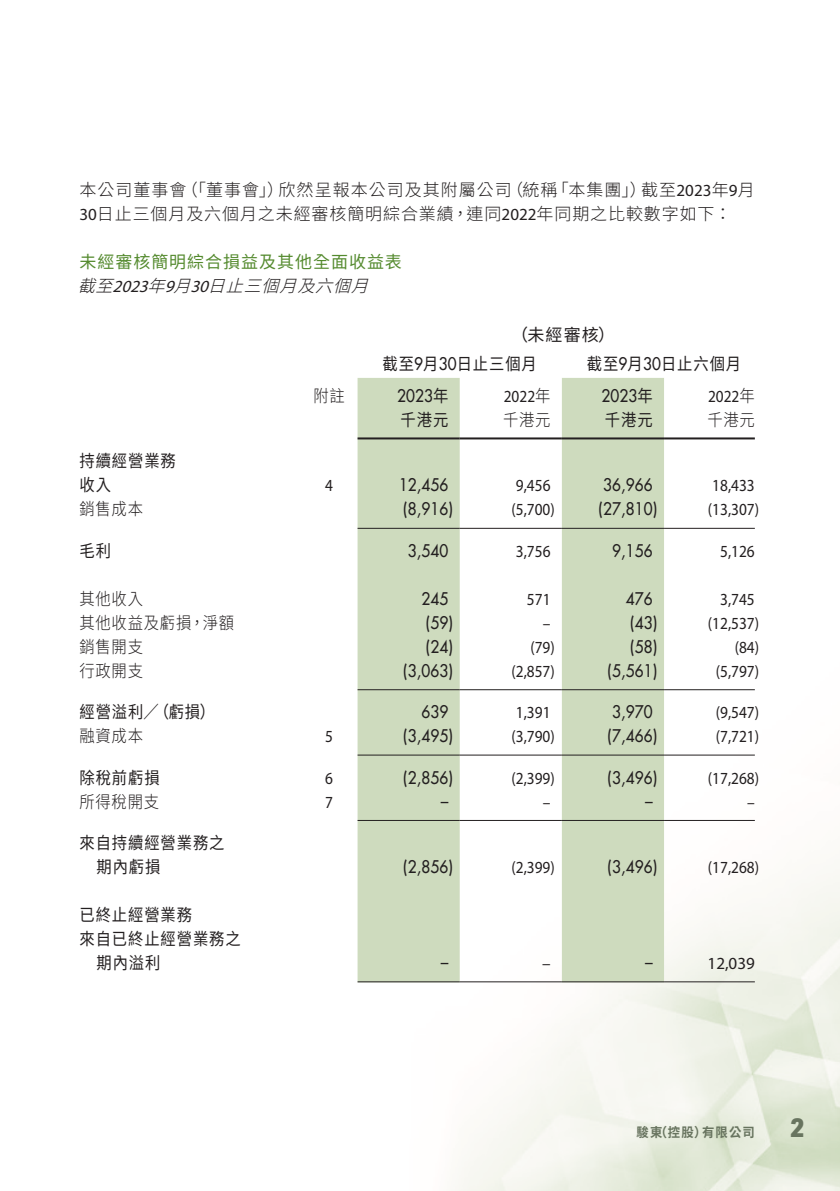
<style>
.page{position:relative;width:840px;height:1191px;background:#fff}
.page>*{position:absolute;margin:0;border:0;box-sizing:border-box;transform-origin:0 0}
.t1{font:900 26px "URWDIN";color:#68745f}
.Body_Text{font:17px "Myriad Pro";color:#231f20;scale:.9 1}
.Body_Text-2{font:500 17px "Futura Std";letter-spacing:.01em;color:#231f20;scale:.9 1}
.Body_Text-3{font:17px "Source Han Sans TC";letter-spacing:.06em;color:#231f20;scale:.9 1}
.Body_Text-4{font:300 17px/24px "Source Han Sans TC";letter-spacing:.05em;color:#231f20}
.Body_Text-5{font:300 17px "Source Han Sans TC";letter-spacing:.05em;color:#231f20;scale:.9 1}
.Heading_1{font:17px "Source Han Sans TC";letter-spacing:.055em;color:#548a2e}
.Body_Text-6{font:17px "Myriad Pro";color:#231f20}
.Body_Text-7{font:italic 300 17px "Source Han Sans TC";color:#231f20}
.Body_Text-8{font:italic 17px "Myriad Pro";color:#231f20}
.Body_Text-9{font:17px "Source Han Sans TC";letter-spacing:.06em;color:#231f20}
.t2{font:700 13px "Source Han Sans TC";letter-spacing:.09em;color:#68745f;scale:.95 1}
.s1{font-family:"Source Han Sans TC";font-weight:300}
.s2{font-family:"Myriad Pro";font-weight:400}
.s3{font-family:"Futura Std";font-weight:500}
.s4{font-family:"Source Han Sans TC";font-weight:400}
</style>
<div class="page">
<img style="left:357px;top:378px;width:482px;height:813px">
<svg style="left:357px;top:378px;width:306px;height:603px;fill:#cedbbe"></svg>
<hr style="left:357px;top:437px;width:102px;height:2px;background:#231f20">
<hr style="left:459px;top:437px;width:102px;height:2px;background:#231f20">
<hr style="left:561px;top:437px;width:102px;height:2px;background:#231f20">
<hr style="left:663px;top:437px;width:91px;height:2px;background:#231f20">
<hr style="left:357px;top:528px;width:102px;height:1px;background:#231f20">
<hr style="left:459px;top:528px;width:102px;height:1px;background:#231f20">
<hr style="left:561px;top:528px;width:102px;height:1px;background:#231f20">
<hr style="left:663px;top:528px;width:91px;height:1px;background:#231f20">
<hr style="left:357px;top:689px;width:102px;height:1px;background:#231f20">
<hr style="left:459px;top:689px;width:102px;height:1px;background:#231f20">
<hr style="left:561px;top:689px;width:102px;height:1px;background:#231f20">
<hr style="left:663px;top:689px;width:91px;height:1px;background:#231f20">
<hr style="left:357px;top:754px;width:102px;height:1px;background:#231f20">
<hr style="left:459px;top:754px;width:102px;height:1px;background:#231f20">
<hr style="left:561px;top:754px;width:102px;height:1px;background:#231f20">
<hr style="left:663px;top:754px;width:91px;height:1px;background:#231f20">
<hr style="left:357px;top:820px;width:102px;height:1px;background:#231f20">
<hr style="left:459px;top:820px;width:102px;height:1px;background:#231f20">
<hr style="left:561px;top:820px;width:102px;height:1px;background:#231f20">
<hr style="left:663px;top:820px;width:91px;height:1px;background:#231f20">
<hr style="left:357px;top:981px;width:102px;height:1px;background:#231f20">
<hr style="left:459px;top:981px;width:102px;height:1px;background:#231f20">
<hr style="left:561px;top:981px;width:102px;height:1px;background:#231f20">
<hr style="left:663px;top:981px;width:91px;height:1px;background:#231f20">
<p class="Body_Text-4" style="left:181px;top:179px;width:105px">（「董事會」）</p>
<p class="Body_Text-4" style="left:506px;top:179px;width:53px">（統稱</p>
<p class="Body_Text-4" style="left:551px;top:179px;width:96px">「本集團」）</p>
<p class="Body_Text-4" style="left:278px;top:179px;width:234px">欣然呈報本公司及其附屬公司</p>
<p class="Body_Text-6" style="left:640px;top:180px;width:115px"><span class="s1">截至</span>2023<span class="s1">年月</span>9</p>
<p class="Body_Text-4" style="left:79px;top:179px;width:653px">本公司董事會<br><span class="s2">30</span>日止三個月及六個月之未經審核簡明綜合業績，連同<span class="s2">2022</span>年同期之比較數字如下：</p>
<p class="Heading_1" style="left:79px;top:253px;width:324px">未經審核簡明綜合損益及其他全面收益表</p>
<p class="Body_Text-7" style="left:165px;top:277px;width:218px">月<span class="s2">9</span> 日止三個月及六個月</p>
<p class="Body_Text-7" style="left:147px;top:277px;width:32px">年</p>
<p class="Body_Text-7" style="left:78px;top:277px;width:49px">截至</p>
<p class="Body_Text-8" style="left:113px;top:276px;width:42px">2023</p>
<p class="Body_Text-8" style="left:190px;top:276px;width:24px">30</p>
<p class="Body_Text-9" style="left:510px;top:325px;width:106px">（未經審核(</p>
<p class="Body_Text-3" style="left:586px;top:354px;width:173px">截至月<span class="s3">9 30</span>日止六個月</p>
<p class="Body_Text-3" style="left:382px;top:354px;width:173px">截至月<span class="s3">9 30</span>日止三個月</p>
<p class="Body_Text-5" style="left:313px;top:386px;width:36px">附註</p>
<p class="Body_Text-2" style="left:397px;top:385px;width:58px">2023<span class="s4">年</span></p>
<p class="Body_Text" style="left:503px;top:386px;width:53px">2022<span class="s1">年</span></p>
<p class="Body_Text-2" style="left:601px;top:385px;width:58px">2023<span class="s4">年</span></p>
<p class="Body_Text" style="left:707px;top:386px;width:53px">2022<span class="s1">年</span></p>
<p class="Body_Text-3" style="left:400px;top:410px;width:55px">千港元</p>
<p class="Body_Text-5" style="left:502px;top:410px;width:54px">千港元</p>
<p class="Body_Text-3" style="left:604px;top:410px;width:55px">千港元</p>
<p class="Body_Text-5" style="left:707px;top:410px;width:54px">千港元</p>
<p class="Body_Text-3" style="left:79px;top:451px;width:109px">持續經營業務</p>
<p class="Body_Text-3" style="left:79px;top:475px;width:37px">收入</p>
<p class="Body_Text" style="left:325px;top:475px;width:10px">4</p>
<p class="Body_Text-2" style="left:399px;top:474px;width:56px">12,456</p>
<p class="Body_Text" style="left:515px;top:475px;width:40px">9,456</p>
<p class="Body_Text-2" style="left:603px;top:474px;width:56px">36,966</p>
<p class="Body_Text" style="left:712px;top:475px;width:49px">18,433</p>
<p class="Body_Text-5" style="left:79px;top:499px;width:72px">銷售成本</p>
<p class="Body_Text-2" style="left:403px;top:498px;width:57px">)8,916(</p>
<p class="Body_Text" style="left:511px;top:499px;width:50px">)5,700(</p>
<p class="Body_Text-2" style="left:598px;top:498px;width:67px">)27,810(</p>
<p class="Body_Text" style="left:707px;top:499px;width:58px">)13,307(</p>
<p class="Body_Text-3" style="left:79px;top:541px;width:37px">毛利</p>
<p class="Body_Text-2" style="left:408px;top:540px;width:46px">3,540</p>
<p class="Body_Text" style="left:515px;top:540px;width:40px">3,756</p>
<p class="Body_Text-2" style="left:612px;top:540px;width:46px">9,156</p>
<p class="Body_Text" style="left:719px;top:540px;width:40px">5,126</p>
<p class="Body_Text-5" style="left:79px;top:589px;width:72px">其他收入</p>
<p class="Body_Text-2" style="left:421px;top:588px;width:31px">245</p>
<p class="Body_Text" style="left:526px;top:588px;width:28px">571</p>
<p class="Body_Text-2" style="left:625px;top:588px;width:31px">476</p>
<p class="Body_Text" style="left:719px;top:588px;width:40px">3,745</p>
<p class="Body_Text-5" style="left:79px;top:613px;width:173px">其他收益及虧損，淨額</p>
<p class="Body_Text-2" style="left:425px;top:612px;width:32px">)59(</p>
<p class="Body_Text" style="left:542px;top:612px;width:10px">–</p>
<p class="Body_Text-2" style="left:629px;top:612px;width:32px">)43(</p>
<p class="Body_Text" style="left:707px;top:612px;width:58px">)12,537(</p>
<p class="Body_Text-5" style="left:79px;top:637px;width:72px">銷售開支</p>
<p class="Body_Text-2" style="left:425px;top:636px;width:32px">)24(</p>
<p class="Body_Text" style="left:530px;top:636px;width:29px">)79(</p>
<p class="Body_Text-2" style="left:629px;top:636px;width:32px">)58(</p>
<p class="Body_Text" style="left:734px;top:636px;width:29px">)84(</p>
<p class="Body_Text-5" style="left:79px;top:661px;width:72px">行政開支</p>
<p class="Body_Text-2" style="left:403px;top:660px;width:57px">)3,063(</p>
<p class="Body_Text" style="left:511px;top:660px;width:50px">)2,857(</p>
<p class="Body_Text-2" style="left:607px;top:660px;width:57px">)5,561(</p>
<p class="Body_Text" style="left:715px;top:660px;width:50px">)5,797(</p>
<p class="Body_Text-3" style="left:154px;top:702px;width:70px">（虧損(</p>
<p class="Body_Text-3" style="left:79px;top:702px;width:90px">經營溢利／</p>
<p class="Body_Text-2" style="left:421px;top:701px;width:31px">639</p>
<p class="Body_Text" style="left:515px;top:702px;width:40px">1,391</p>
<p class="Body_Text-2" style="left:612px;top:701px;width:46px">3,970</p>
<p class="Body_Text" style="left:715px;top:702px;width:50px">)9,547(</p>
<p class="Body_Text-5" style="left:79px;top:726px;width:72px">融資成本</p>
<p class="Body_Text" style="left:325px;top:726px;width:10px">5</p>
<p class="Body_Text-2" style="left:403px;top:725px;width:57px">)3,495(</p>
<p class="Body_Text" style="left:511px;top:726px;width:50px">)3,790(</p>
<p class="Body_Text-2" style="left:607px;top:725px;width:57px">)7,466(</p>
<p class="Body_Text" style="left:715px;top:726px;width:50px">)7,721(</p>
<p class="Body_Text-3" style="left:79px;top:767px;width:91px">除稅前虧損</p>
<p class="Body_Text" style="left:325px;top:767px;width:10px">6</p>
<p class="Body_Text-2" style="left:403px;top:766px;width:57px">)2,856(</p>
<p class="Body_Text" style="left:511px;top:767px;width:50px">)2,399(</p>
<p class="Body_Text-2" style="left:607px;top:766px;width:57px">)3,496(</p>
<p class="Body_Text" style="left:707px;top:767px;width:58px">)17,268(</p>
<p class="Body_Text-5" style="left:79px;top:791px;width:90px">所得稅開支</p>
<p class="Body_Text-3" style="left:79px;top:833px;width:163px">來自持續經營業務之</p>
<p class="Body_Text" style="left:325px;top:791px;width:10px">7</p>
<p class="Body_Text-2" style="left:440px;top:790px;width:10px">–</p>
<p class="Body_Text" style="left:542px;top:791px;width:10px">–</p>
<p class="Body_Text-2" style="left:644px;top:790px;width:10px">–</p>
<p class="Body_Text" style="left:746px;top:791px;width:10px">–</p>
<p class="Body_Text-3" style="left:96px;top:857px;width:73px">期內虧損</p>
<p class="Body_Text-3" style="left:79px;top:905px;width:127px">已終止經營業務</p>
<p class="Body_Text-3" style="left:79px;top:929px;width:181px">來自已終止經營業務之</p>
<p class="Body_Text-2" style="left:403px;top:856px;width:57px">)2,856(</p>
<p class="Body_Text" style="left:511px;top:856px;width:50px">)2,399(</p>
<p class="Body_Text-2" style="left:607px;top:856px;width:57px">)3,496(</p>
<p class="Body_Text" style="left:707px;top:856px;width:58px">)17,268(</p>
<p class="Body_Text-3" style="left:96px;top:953px;width:73px">期內溢利</p>
<p class="Body_Text-2" style="left:440px;top:952px;width:10px">–</p>
<p class="Body_Text-6" style="left:541px;top:952px;width:10px">–</p>
<p class="Body_Text-2" style="left:644px;top:952px;width:10px">–</p>
<p class="Body_Text-6" style="left:707px;top:952px;width:49px">12,039</p>
<p class="t2" style="left:654px;top:1125px;width:56px">（控股）</p>
<p class="t2" style="left:636px;top:1125px;width:29px">駿東</p>
<p class="t2" style="left:701px;top:1125px;width:57px">有限公司</p>
<h1 class="t1" style="left:790px;top:1109px;width:16px">2</h1>
</div>
